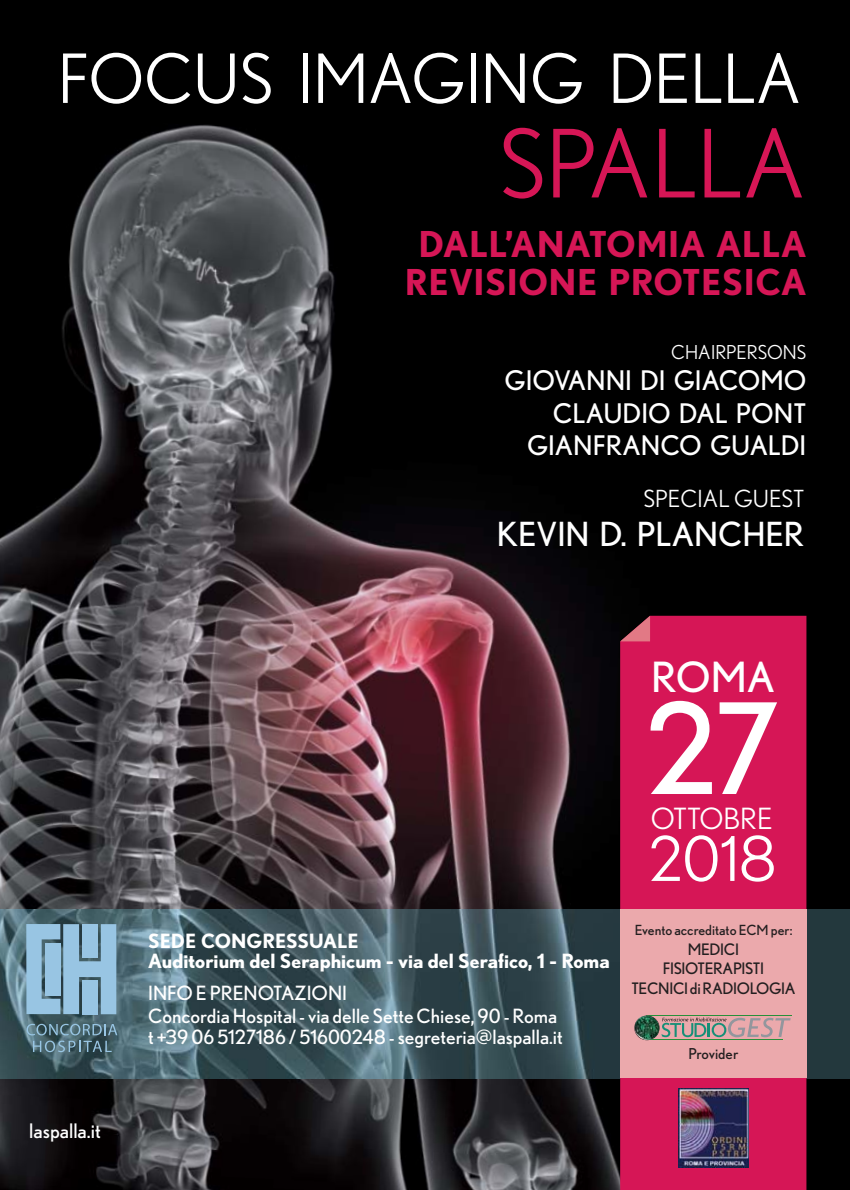
<style>
.page{position:relative;width:850px;height:1190px;background:#fff}
.page>*{position:absolute;margin:0;border:0;box-sizing:border-box;transform-origin:0 0}
.t1{font:125.6px "Nobel";color:#fff}
.t2{font:94px "Nobel";color:#d61656}
.t3{font:67.6px "Nobel";color:#fff}
.t4{font:61.6px "Nobel";color:#fff}
.t5{font:41.6px "Nobel";color:#fff}
.t6{font:700 35.6px/37.6px "Nobel";letter-spacing:.015em;color:#d61656;text-align:center}
.t7{font:33.2px "Nobel";color:#fff}
.t8{font:29.2px "Nobel";color:#fff}
.t9{font:27px/32.4px "Nobel";color:#fff;text-align:right}
.t10{font:23.6px "Nobel";color:#fff}
.t11{font:20px "Nobel";color:#fff}
.t12{font:19.6px/22.4px "Nobel";color:#fff}
.t13{font:700 19.6px/19.8px "Nobel";color:#fff}
.t14{font:19.2px "Nobel";color:#fff}
.t15{font:15.8px/19.8px "Nobel";letter-spacing:-.02em;color:#231f20;text-align:center}
.t16{font:15px "Nobel";color:#231f20}
.t17{font:14px "Nobel";color:#231f20}
</style>
<div class="page">
<img style="left:0;top:0;width:850px;height:1190px">
<img style="left:0;top:910px;width:850px;height:168px">
<div style="left:620px;top:616px;width:186px;height:574px;background:#d61656"></div>
<svg style="left:620px;top:616px;width:30px;height:25px"></svg>
<svg style="left:26px;top:924px;width:90px;height:90px;background:#8ab4cf"></svg>
<div style="left:82px;top:980px;width:16px;height:34px;background:#98c5e3"></div>
<svg style="left:27px;top:1024px;width:90px;height:11px"></svg>
<svg style="left:33px;top:1041px;width:79px;height:11px"></svg>
<img style="left:806px;top:910px;width:1px;height:168px">
<div style="left:620px;top:910px;width:186px;height:168px;background:#eba9ac"></div>
<hr style="left:646px;top:1040px;width:136px;height:1px;background:#28903a">
<hr style="left:647px;top:1016px;width:145px;height:1px;background:#28903a">
<svg style="left:634px;top:1016px;width:157px;height:24px"></svg>
<img style="left:635px;top:1016px;width:11px;height:20px">
<img style="left:678px;top:1088px;width:71px;height:79px">
<h3 class="t3" style="left:58px;top:54px;width:745px">FOCUS IMAGING DELLA</h3>
<h2 class="t2" style="left:499px;top:129px;width:309px">SPALLA</h2>
<h3 class="t6" style="left:405px;top:226px;width:403px">DALL’ANATOMIA ALLA<br>REVISIONE PROTESICA</h3>
<p class="t14" style="left:671px;top:345px;width:137px">CHAIRPERSONS</p>
<h3 class="t9" style="left:505px;top:367px;width:303px">GIOVANNI DI GIACOMO<br>CLAUDIO DAL PONT<br>GIANFRANCO GUALDI</h3>
<p class="t10" style="left:644px;top:490px;width:162px">SPECIAL GUEST</p>
<h3 class="t7" style="left:497px;top:521px;width:309px">KEVIN D. PLANCHER</h3>
<h3 class="t5" style="left:651px;top:662px;width:125px">ROMA</h3>
<h1 class="t1" style="left:645px;top:702px;width:135px">27</h1>
<p class="t11" style="left:29px;top:1123px;width:73px">laspalla.it</p>
<p class="t13" style="left:148px;top:932px;width:463px">SEDE CONGRESSUALE<br>Auditorium del Seraphicum - via del Serafico, 1 - Roma</p>
<p class="t12" style="left:148px;top:983px;width:416px">INFO E PRENOTAZIONI<br>Concordia Hospital - via delle Sette Chiese, 90 - Roma t +39 06 5127186 / 51600248 - segreteria@laspalla.it</p>
<h3 class="t8" style="left:651px;top:808px;width:123px">OTTOBRE</h3>
<h3 class="t4" style="left:649px;top:836px;width:129px">2018</h3>
<p class="t17" style="left:635px;top:924px;width:159px">Evento accreditato ECM per:</p>
<p class="t15" style="left:631px;top:940px;width:166px">MEDICI<br>FISIOTERAPISTI<br>TECNICI di RADIOLOGIA</p>
<p class="t16" style="left:688px;top:1048px;width:51px">Provider</p>
</div>
